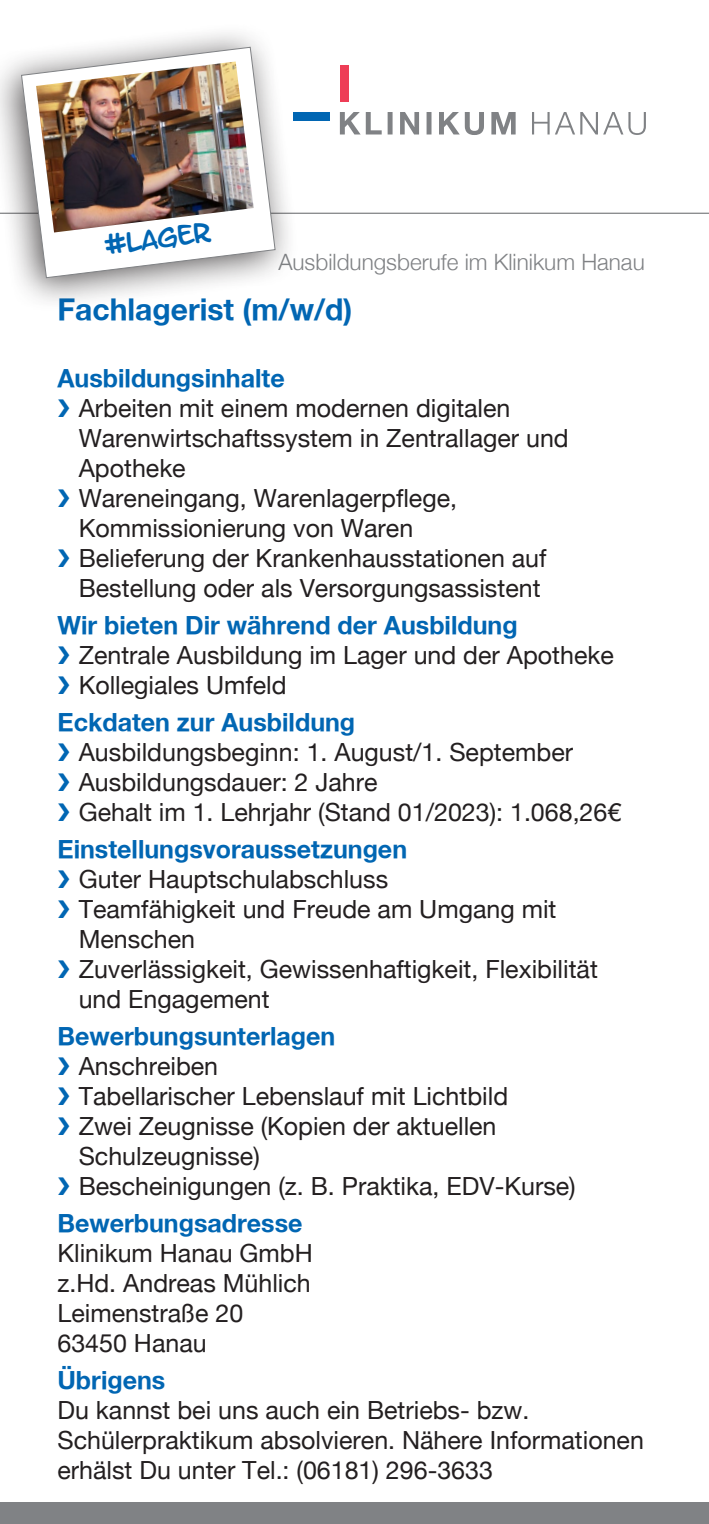
<style>
.page{position:relative;width:709px;height:1524px;background:#fff}
.page>*{position:absolute;margin:0;border:0;box-sizing:border-box;transform-origin:0 0}
.t1{font:700 30px "Helvetica Neue";color:#0166b3}
.t2{font:25px/30px "Helvetica Neue";color:#231f20}
.t3{font:700 25px "Helvetica Neue";color:#0166b3}
.t4{font:23.5px "Letter O Matic";color:#0166b3}
.t5{font:300 22.5px "Helvetica Neue";color:#808285}
</style>
<div class="page">
<div style="left:0;top:1502px;width:709px;height:22px;background:#808285"></div>
<svg style="left:340px;top:112px;width:306px;height:23px"></svg>
<div style="left:340px;top:66px;width:9px;height:36px;background:#ee3d56"></div>
<div style="left:293px;top:112px;width:37px;height:9px;background:#0166b3"></div>
<hr style="left:0;top:213px;width:709px;height:1px;background:#808285">
<div style="left:0;top:22px;width:299px;height:290px;background:#231f20;opacity:.75"></div>
<svg style="left:21px;top:47px;width:255px;height:231px"></svg>
<img style="left:36px;top:61px;width:218px;height:171px">
<p class="t4" style="left:103px;top:237px;width:109px;rotate:-7deg">#Lager</p>
<p class="t5" style="left:278px;top:248px;width:368px">Ausbildungsberufe im Klinikum Hanau</p>
<p class="t1" style="left:57px;top:291px;width:296px">Fachlagerist (m/w/d)</p>
<p class="t3" style="left:57px;top:362px;width:229px">Ausbildungsinhalte</p>
<p class="t2" style="left:79px;top:392px;width:491px">Arbeiten mit einem modernen digitalen<br>Warenwirtschaftssystem in Zentrallager und<br>Apotheke</p>
<p class="t2" style="left:79px;top:482px;width:380px">Wareneingang, Warenlagerpflege,<br>Kommissionierung von Waren</p>
<p class="t2" style="left:79px;top:542px;width:469px">Belieferung der Krankenhausstationen auf<br>Bestellung oder als Versorgungsassistent</p>
<p class="t3" style="left:57px;top:609px;width:462px">Wir bieten Dir während der Ausbildung</p>
<p class="t2" style="left:79px;top:639px;width:536px">Zentrale Ausbildung im Lager und der Apotheke</p>
<p class="t2" style="left:79px;top:669px;width:209px">Kollegiales Umfeld</p>
<p class="t3" style="left:57px;top:706px;width:299px">Eckdaten zur Ausbildung</p>
<p class="t2" style="left:79px;top:736px;width:496px">Ausbildungsbeginn: 1. August/1. September</p>
<p class="t2" style="left:79px;top:766px;width:300px">Ausbildungsdauer: 2 Jahre</p>
<p class="t2" style="left:79px;top:796px;width:544px">Gehalt im 1. Lehrjahr (Stand 01/2023): 1.068,26€</p>
<p class="t3" style="left:57px;top:833px;width:351px">Einstellungsvoraussetzungen</p>
<p class="t2" style="left:79px;top:864px;width:311px">Guter Hauptschulabschluss</p>
<p class="t2" style="left:79px;top:894px;width:479px">Teamfähigkeit und Freude am Umgang mit<br>Menschen</p>
<p class="t2" style="left:79px;top:954px;width:520px">Zuverlässigkeit, Gewissenhaftigkeit, Flexibilität und Engagement</p>
<p class="t3" style="left:57px;top:1021px;width:279px">Bewerbungsunterlagen</p>
<p class="t2" style="left:79px;top:1051px;width:141px">Anschreiben</p>
<p class="t2" style="left:79px;top:1081px;width:431px">Tabellarischer Lebenslauf mit Lichtbild</p>
<p class="t2" style="left:79px;top:1111px;width:419px">Zwei Zeugnisse (Kopien der aktuellen<br>Schulzeugnisse)</p>
<p class="t2" style="left:79px;top:1171px;width:498px">Bescheinigungen (z. B. Praktika, EDV-Kurse)</p>
<p class="t3" style="left:57px;top:1208px;width:246px">Bewerbungsadresse</p>
<p class="t2" style="left:57px;top:1238px;width:257px">Klinikum Hanau GmbH</p>
<p class="t2" style="left:57px;top:1268px;width:255px">z.Hd. Andreas Mühlich</p>
<p class="t2" style="left:57px;top:1298px;width:187px">Leimenstraße 20</p>
<p class="t2" style="left:57px;top:1328px;width:151px">63450 Hanau</p>
<p class="t3" style="left:57px;top:1365px;width:109px">Übrigens</p>
<p class="t2" style="left:57px;top:1395px;width:588px">Du kannst bei uns auch ein Betriebs- bzw.<br>Schülerpraktikum absolvieren. Nähere Informationen erhälst Du unter Tel.: (06181) 296-3633</p>
</div>
